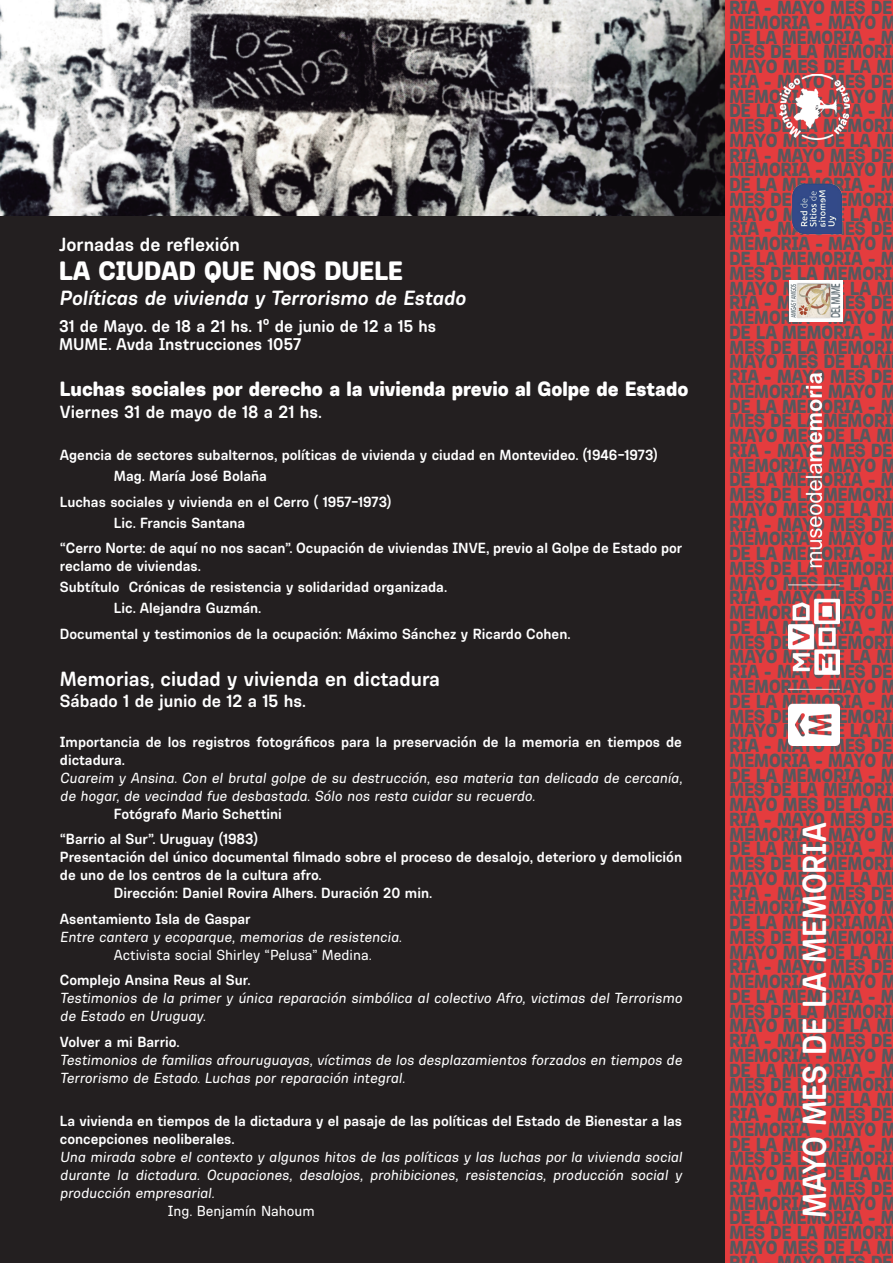
<style>
.page{position:relative;width:893px;height:1263px;background:#fff}
.page>*{position:absolute;margin:0;border:0;box-sizing:border-box;transform-origin:0 0}
.t1{font:700 34.05px "Ciudadana";color:#fff;scale:.93 1}
.t2{font:900 27px "Ciudadana";color:#fff}
.t3{font:900 21px "Ciudadana";color:#fff}
.t4{font:italic 700 21px "Ciudadana";color:#fff}
.t5{font:700 21px "Ciudadana";color:#fff}
.t6{font:700 19.5px "Ciudadana";color:#fff}
.t7{font:900 19.2px/14.7px "Ciudadana";color:#57595e;scale:.93 1}
.t8{font:700 18px "Ciudadana";color:#fff}
.t9{font:700 17.25px/18.6px "Ciudadana";color:#fff}
.t10{font:700 15px/21px "Ciudadana";color:#fff}
.t11{font:italic 15px/18px "Ciudadana";color:#fff}
.t12{font:15px "Ciudadana";color:#fff}
</style>
<div class="page">
<img style="left:0;top:0;width:725px;height:216px">
<div style="left:0;top:216px;width:730px;height:1047px;background:#231f20"></div>
<div style="left:725px;top:0;width:168px;height:1263px;background:#e43c3e"></div>
<img style="left:779px;top:74px;width:70px;height:65px">
<img style="left:789px;top:280px;width:53px;height:41px">
<img style="left:791px;top:184px;width:52px;height:51px">
<img style="left:789px;top:373px;width:50px;height:372px">
<p class="t6" style="left:59px;top:233px;width:182px">Jornadas de reflexión</p>
<p class="t4" style="left:59px;top:285px;width:408px">Políticas de vivienda y Terrorismo de Estado</p>
<p class="t9" style="left:59px;top:316px;width:378px">31 de Mayo. de 18 a 21 hs. 1º de junio de 12 a 15 hs<br>MUME. Avda Instrucciones 1057</p>
<h2 class="t2" style="left:59px;top:254px;width:345px">LA CIUDAD QUE NOS DUELE</h2>
<p class="t3" style="left:60px;top:376px;width:630px">Luchas sociales por derecho a la vivienda previo al Golpe de Estado</p>
<p class="t8" style="left:60px;top:401px;width:264px">Viernes 31 de mayo de 18 a 21 hs.</p>
<p class="t10" style="left:114px;top:444px;width:545px;text-indent:-54px">Agencia de sectores subalternos, políticas de vivienda y ciudad en Montevideo. (1946−1973)<br>Mag. María José Bolaña</p>
<p class="t10" style="left:114px;top:491px;width:279px;text-indent:-54px">Luchas sociales y vivienda en el Cerro ( 1957−1973)<br>Lic. Francis Santana</p>
<p class="t10" style="left:60px;top:539px;width:624px;line-height:18px">“Cerro Norte: de aquí no nos sacan”. Ocupación de viviendas INVE, previo al Golpe de Estado por reclamo de viviendas.</p>
<p class="t10" style="left:114px;top:576px;width:335px;text-indent:-54px">Subtítulo Crónicas de resistencia y solidaridad organizada.<br>Lic. Alejandra Guzmán.</p>
<p class="t10" style="left:60px;top:623px;width:512px">Documental y testimonios de la ocupación: Máximo Sánchez y Ricardo Cohen.</p>
<p class="t5" style="left:60px;top:666px;width:382px">Memorias, ciudad y vivienda en dictadura</p>
<p class="t8" style="left:60px;top:690px;width:248px">Sábado 1 de junio de 12 a 15 hs.</p>
<p class="t10" style="left:60px;top:732px;width:624px;line-height:18px">Importancia de los registros fotográficos para la preservación de la memoria en tiempos de dictadura.</p>
<p class="t11" style="left:60px;top:768px;width:624px">Cuareim y Ansina. Con el brutal golpe de su destrucción, esa materia tan delicada de cercanía, de hogar, de vecindad fue desbastada. Sólo nos resta cuidar su recuerdo.</p>
<p class="t10" style="left:60px;top:801px;width:223px;line-height:25.5px;text-indent:54px">Fotógrafo Mario Schettini “Barrio al Sur”. Uruguay (1983)</p>
<p class="t10" style="left:60px;top:846px;width:624px">Presentación del único documental filmado sobre el proceso de desalojo, deterioro y demolición</p>
<p class="t10" style="left:60px;top:864px;width:263px">de uno de los centros de la cultura afro.</p>
<p class="t10" style="left:114px;top:882px;width:320px">Dirección: Daniel Rovira Alhers. Duración 20 min.</p>
<p class="t10" style="left:60px;top:908px;width:192px">Asentamiento Isla de Gaspar</p>
<p class="t11" style="left:60px;top:927px;width:343px">Entre cantera y ecoparque, memorias de resistencia.</p>
<p class="t12" style="left:114px;top:946px;width:259px">Activista social Shirley “Pelusa” Medina.</p>
<p class="t10" style="left:60px;top:969px;width:192px">Complejo Ansina Reus al Sur.</p>
<p class="t11" style="left:60px;top:989px;width:624px">Testimonios de la primer y única reparación simbólica al colectivo Afro, victimas del Terrorismo de Estado en Uruguay.</p>
<p class="t10" style="left:60px;top:1031px;width:121px">Volver a mi Barrio.</p>
<p class="t11" style="left:60px;top:1050px;width:624px">Testimonios de familias afrouruguayas, víctimas de los desplazamientos forzados en tiempos de<br>Terrorismo de Estado. Luchas por reparación integral.</p>
<p class="t10" style="left:60px;top:1112px;width:624px;line-height:18px">La vivienda en tiempos de la dictadura y el pasaje de las políticas del Estado de Bienestar a las concepciones neoliberales.</p>
<p class="t11" style="left:60px;top:1148px;width:624px;text-align:justify">Una mirada sobre el contexto y algunos hitos de las políticas y las luchas por la vivienda social durante la dictadura. Ocupaciones, desalojos, prohibiciones, resistencias, producción social y producción empresarial.</p>
<p class="t12" style="left:168px;top:1202px;width:148px">Ing. Benjamín Nahoum</p>
<p class="t7" style="left:730px;top:0;width:181px">RIA - MAYO MES DE<br>MEMORIA - MAYO M<br>DE LA MEMORIA - M<br>MES DE LA MEMORI<br>MAYO MES DE LA M<br>RIA - MAYO MES DE<br>MEMORIA - MAYO M<br>DE LA MEMORIA - M<br>MES DE LA MEMORI<br>MAYO MES DE LA M<br>RIA - MAYO MES DE<br>MEMORIA - MAYO M<br>DE LA MEMORIA - M<br>MES DE LA MEMORI<br>MAYO MES DE LA M<br>RIA - MAYO MES DE<br>MEMORIA - MAYO M<br>DE LA MEMORIA - M<br>MES DE LA MEMORI<br>MAYO MES DE LA M<br>RIA - MAYO MES DE<br>MEMORIA - MAYO M<br>DE LA MEMORIA - M<br>MES DE LA MEMORI<br>MAYO MES DE LA M<br>RIA - MAYO MES DE<br>MEMORIA - MAYO M<br>DE LA MEMORIA - M<br>MES DE LA MEMORI<br>MAYO MES DE LA M<br>RIA - MAYO MES DE<br>MEMORIA - MAYO M<br>DE LA MEMORIA - M<br>MES DE LA MEMORI<br>MAYO MES DE LA M<br>RIA - MAYO MES DE<br>MEMORIA - MAYO M<br>DE LA MEMORIA - M<br>MES DE LA MEMORI<br>MAYO MES DE LA M<br>RIA - MAYO MES DE<br>MEMORIA - MAYO M<br>DE LA MEMORIA - M<br>MES DE LA MEMORI<br>MAYO MES DE LA M<br>RIA - MAYO MES DE<br>MEMORIA - MAYO M<br>DE LA MEMORIA - M<br>MES DE LA MEMORI<br>MAYO MES DE LA M<br>RIA - MAYO MES DE<br>MEMORIA - MAYO M<br>DE LA MEMORIA - M<br>MES DE LA MEMORI<br>MAYO MES DE LA M<br>RIA - MAYO MES DE<br>MEMORIA - MAYO M<br>DE LA MEMORIA - M<br>MES DE LA MEMORI<br>MAYO MES DE LA M<br>RIA - MAYO MES DE<br>MEMORIA - MAYO M<br>DE LA MEMORIAMA<br>MES DE LA MEMORI<br>MAYO MES DE LA M<br>RIA - MAYO MES DE<br>MEMORIA - MAYO M<br>DE LA MEMORIA - M<br>MES DE LA MEMORI<br>MAYO MES DE LA M<br>RIA - MAYO MES DE<br>MEMORIA - MAYO M<br>DE LA MEMORIA - M<br>MES DE LA MEMORI<br>MAYO MES DE LA M<br>RIA - MAYO MES DE<br>MEMORIA - MAYO M<br>DE LA MEMORIA - M<br>MES DE LA MEMORI<br>MAYO MES DE LA M<br>RIA - MAYO MES DE<br>MEMORIA - MAYO M<br>DE LA MEMORIA - M<br>MES DE LA MEMORI<br>MAYO MES DE LA M<br>RIA MAYO MES DE</p>
<h1 class="t1" style="left:794px;top:1218px;width:427px;rotate:-90deg">MAYO MES DE LA MEMORIA</h1>
</div>
